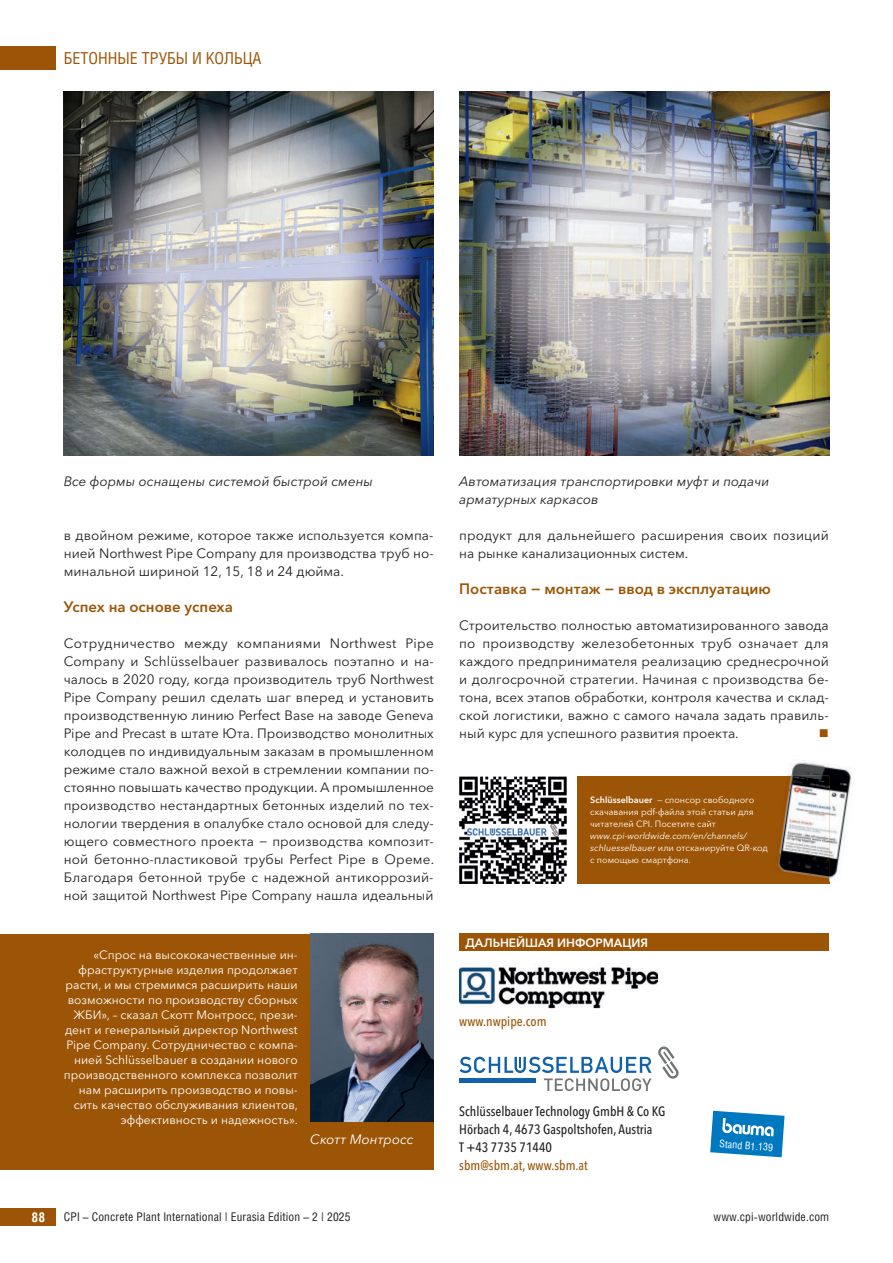
<style>
.page{position:relative;width:893px;height:1263px;background:#fff}
.page>*{position:absolute;margin:0;border:0;box-sizing:border-box;transform-origin:0 0}
.t1{font:16.5px "Helios Cond";color:#9c5506}
.t2{font:600 15px "Avenir Next Cyr";color:#9c5506}
.t3{font:13.5px/18px "Avenir Next Cyr";color:#231f20;text-align:justify}
.t4{font:italic 13.5px/18px "Avenir Next Cyr";color:#231f20}
.t5{font:500 condensed 13.5px/18px "Avenir Next LT Pro";color:#231f20}
.t6{font:500 condensed 13.5px "Avenir Next LT Pro";color:#9c5506}
.t7{font:italic 13.5px "Avenir Next Cyr";color:#fff}
.t8{font:700 13.5px "Helios Cond";color:#fff}
.t9{font:12px/15px "Avenir Next Cyr";color:#fff;text-align:right}
.t10{font:12px "Helios Cond";letter-spacing:.01em;color:#231f20}
.t11{font:600 12px "Avenir Next Cyr";color:#fff}
.t12{font:10.5px "Helios Cond";color:#fff}
.t13{font:9px/12px "Avenir Next Cyr";color:#fff;text-align:justify}
.t14{font:italic 9px/12px "Avenir Next Cyr";color:#fff}
.s1{font-weight:600}
.s2{font-style:normal}
</style>
<div class="page">
<div style="left:0;top:47px;width:55px;height:23px;background:#9c5506"></div>
<div style="left:0;top:1208px;width:55px;height:18px;background:#9c5506"></div>
<div style="left:459px;top:934px;width:370px;height:17px;background:#9c5506"></div>
<img style="left:459px;top:967px;width:199px;height:41px">
<div style="left:577px;top:776px;width:252px;height:107px;background:#9c5506"></div>
<img style="left:459px;top:776px;width:107px;height:107px">
<img style="left:787px;top:762px;width:65px;height:121px">
<img style="left:778px;top:776px;width:51px;height:105px">
<svg style="left:658px;top:1046px;width:21px;height:33px"></svg>
<svg style="left:460px;top:1057px;width:191px;height:34px"></svg>
<div style="left:460px;top:1078px;width:76px;height:5px;background:#1262ab"></div>
<img style="left:64px;top:91px;width:370px;height:364px">
<img style="left:459px;top:91px;width:370px;height:364px">
<div style="left:0;top:934px;width:434px;height:235px;background:#9c5506"></div>
<img style="left:310px;top:934px;width:124px;height:188px">
<svg style="left:710px;top:1111px;width:74px;height:46px"></svg>
<p class="t1" style="left:64px;top:49px;width:199px">БЕТОННЫЕ ТРУБЫ И КОЛЬЦА</p>
<p class="t4" style="left:64px;top:474px;width:311px">Все формы оснащены системой быстрой смены</p>
<p class="t4" style="left:459px;top:474px;width:312px">Автоматизация транспортировки муфт и подачи арматурных каркасов</p>
<p class="t3" style="left:64px;top:528px;width:371px">в двойном режиме, которое также используется компа&shy;нией Northwest Pipe Company для производства труб но&shy;минальной шириной 12, 15, 18 и 24 дюйма.</p>
<p class="t2" style="left:64px;top:601px;width:171px">Успех на основе успеха</p>
<p class="t3" style="left:64px;top:636px;width:372px">Сотрудничество между компаниями Northwest Pipe Company и Schlüsselbauer развивалось поэтапно и на&shy;чалось в 2020 году, когда производитель труб Northwest Pipe Company решил сделать шаг вперед и установить производственную линию Perfect Base на заводе Geneva Pipe and Precast в штате Юта. Производство монолитных колодцев по индивидуальным заказам в промышленном режиме стало важной вехой в стремлении компании по&shy;стоянно повышать качество продукции. А промышленное производство нестандартных бетонных изделий по тех&shy;нологии твердения в опалубке стало основой для следу&shy;ющего совместного проекта − производства композит&shy;ной бетонно-пластиковой трубы Perfect Pipe в Ореме.<br>Благодаря бетонной трубе с надежной антикоррозий&shy;ной защитой Northwest Pipe Company нашла идеальный</p>
<p class="t9" style="left:64px;top:949px;width:236px">«Спрос на высококачественные ин&shy;фраструктурные изделия продолжает расти, и мы стремимся расширить наши возможности по производству сборных ЖБИ», – сказал Скотт Монтросс, прези&shy;дент и генеральный директор Northwest Pipe Company. Сотрудничество с компа&shy;нией Schlüsselbauer в создании нового производственного комплекса позволит нам расширить производство и повы&shy;сить качество обслуживания клиентов, эффективность и надежность».</p>
<p class="t7" style="left:310px;top:1134px;width:105px">Скотт Монтросс</p>
<p class="t3" style="left:459px;top:527px;width:371px">продукт для дальнейшего расширения своих позиций на рынке канализационных систем.</p>
<p class="t2" style="left:459px;top:583px;width:313px">Поставка − монтаж − ввод в эксплуатацию</p>
<p class="t3" style="left:459px;top:618px;width:371px">Строительство полностью автоматизированного завода по производству железобетонных труб означает для каждого предпринимателя реализацию среднесрочной и долгосрочной стратегии. Начиная с производства бе&shy;тона, всех этапов обработки, контроля качества и склад&shy;ской логистики, важно с самого начала задать правиль&shy;ный курс для успешного развития проекта.</p>
<p class="t13" style="left:590px;top:795px;width:166px"><span class="s1">Schlüsselbauer</span> — спонсор свободного скачавания pdf-файла этой статьи для читателей CPI. Посетите сайт</p>
<p class="t14" style="left:590px;top:831px;width:179px">www.cpi-worldwide.com/en/channels/ schluesselbauer <span class="s2">или отсканируйте QR-код с помощью смартфона.</span></p>
<p class="t11" style="left:466px;top:937px;width:184px">ДАЛЬНЕЙШАЯ ИНФОРМАЦИЯ</p>
<p class="t6" style="left:459px;top:1016px;width:89px">www.nwpipe.com</p>
<p class="t5" style="left:459px;top:1104px;width:208px">Schlüsselbauer Technology GmbH &amp; Co KG<br>Hörbach 4, 4673 Gaspoltshofen, Austria<br>T +43 7735 71440</p>
<p class="t6" style="left:459px;top:1160px;width:130px">sbm@sbm.at, www.sbm.at</p>
<p class="t12" style="left:720px;top:1137px;width:55px;rotate:4deg">Stand B1.139</p>
<p class="t8" style="left:32px;top:1209px;width:15px">88</p>
<p class="t10" style="left:64px;top:1210px;width:288px">CPI – Concrete Plant International | Eurasia Edition – 2 | 2025</p>
<p class="t10" style="left:713px;top:1210px;width:117px">www.cpi-worldwide.com</p>
</div>
